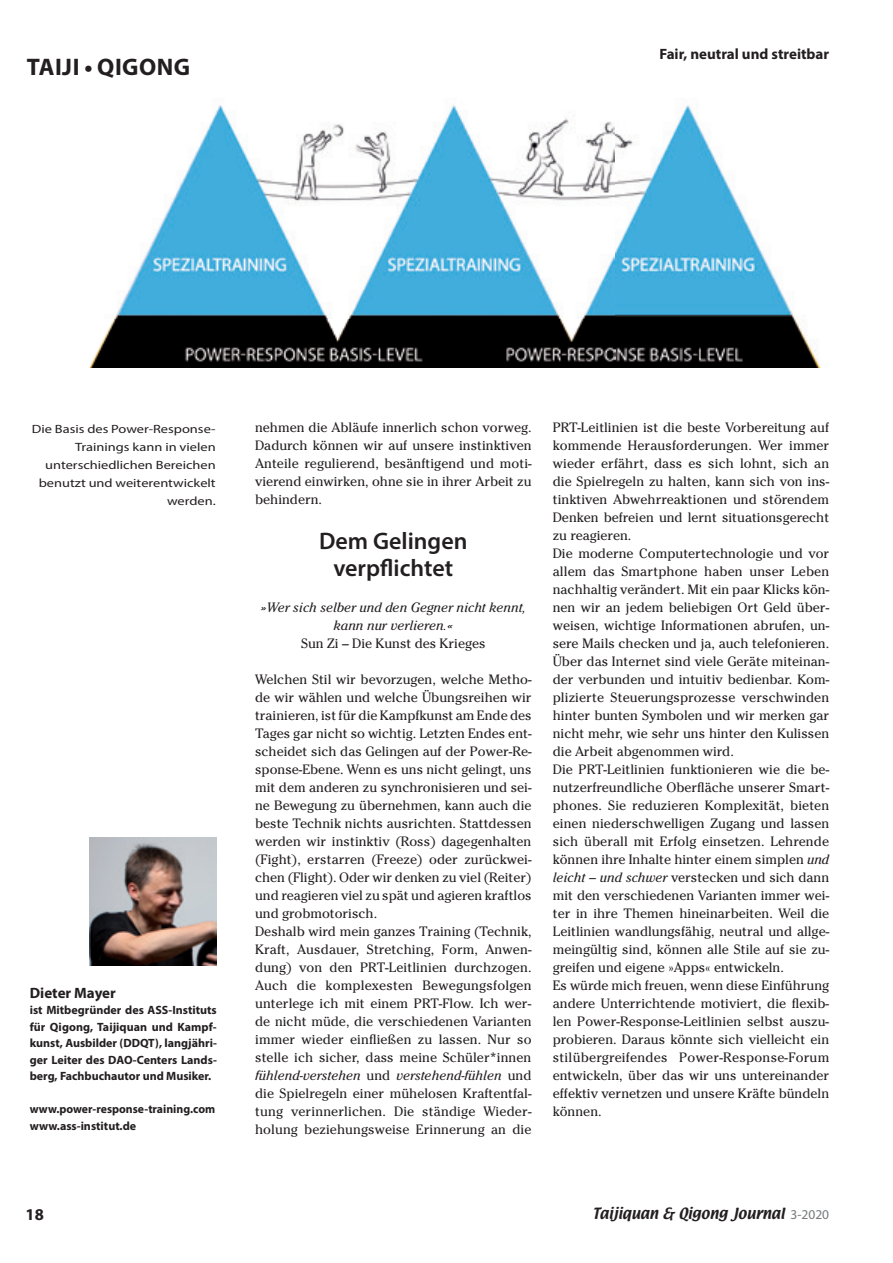
<style>
.page{position:relative;width:893px;height:1263px;background:#fff}
.page>*{position:absolute;margin:0;border:0;box-sizing:border-box;transform-origin:0 0}
.t1{font:600 24px/27px "Myriad Pro";color:#231f20;text-align:center}
.t2{font:700 24px "Myriad Pro";letter-spacing:.02em;color:#231f20}
.t3{font:700 16.5px "Myriad Pro";color:#231f20}
.t4{font:700 15px "Myriad Pro";color:#231f20}
.t5{font:13.5px/18px "Cheltenham Std";color:#231f20}
.t6{font:italic 13.5px/18px "Cheltenham Std";color:#231f20;text-align:center}
.t7{font:13.5px "Textile";color:#231f20}
.t8{font:700 12px/16.5px "Myriad Pro";color:#231f20;text-align:justify}
.t9{font:12px/18px "Myriad Pro";color:#231f20;text-align:right;scale:1.2 1}
.s1{font-style:italic}
.s2{font-family:"Myriad Pro";color:#76787b}
</style>
<div class="page">
<img style="left:89px;top:838px;width:128px;height:127px">
<img style="left:88px;top:105px;width:734px;height:263px">
<h1 class="t2" style="left:27px;top:51px;width:165px">TAIJI • QIGONG</h1>
<p class="t4" style="left:659px;top:44px;width:171px">Fair, neutral und streitbar</p>
<p class="t9" style="left:32px;top:420px;width:155px">Die Basis des Power-Response-<br>Trainings kann in vielen unterschiedlichen Bereichen benutzt und weiterentwickelt werden.</p>
<p class="t4" style="left:30px;top:983px;width:88px">Dieter Mayer</p>
<p class="t8" style="left:30px;top:1002px;width:189px">ist Mitbegründer des ASS-Instituts für Qigong, Taijiquan und Kampf&shy;kunst, Ausbilder (DDQT), langjähri&shy;ger Leiter des DAO-Centers Lands&shy;berg, Fachbuchautor und Musiker.</p>
<p class="t8" style="left:30px;top:1101px;width:187px">www.power-response-training.com www.ass-institut.de</p>
<p class="t3" style="left:26px;top:1204px;width:20px">18</p>
<p class="t5" style="left:255px;top:418px;width:278px;text-align:justify">nehmen die Abläufe innerlich schon vorweg.<br>Dadurch können wir auf unsere instinktiven Anteile regulierend, besänftigend und moti&shy;vierend einwirken, ohne sie in ihrer Arbeit zu behindern.</p>
<h1 class="t1" style="left:319px;top:527px;width:150px">Dem Gelingen verpflichtet</h1>
<p class="t6" style="left:261px;top:598px;width:267px">»Wer sich selber und den Gegner nicht kennt, kann nur verlieren.«</p>
<p class="t5" style="left:301px;top:634px;width:186px">Sun Zi – Die Kunst des Krieges</p>
<p class="t5" style="left:255px;top:670px;width:278px">Welchen Stil wir bevorzugen, welche Metho&shy;de wir wählen und welche Übungsreihen wir trainieren, ist für die Kampfkunst am Ende des Tages gar nicht so wichtig. Letzten Endes ent&shy;scheidet sich das Gelingen auf der Power-Re&shy;sponse-Ebene. Wenn es uns nicht gelingt, uns mit dem anderen zu synchronisieren und sei&shy;ne Bewegung zu übernehmen, kann auch die beste Technik nichts ausrichten. Stattdessen werden wir instinktiv (Ross) dagegenhalten (Fight), erstarren (Freeze) oder zurückwei&shy;chen (Flight). Oder wir denken zu viel (Reiter) und reagieren viel zu spät und agieren kraftlos und grobmotorisch.<br>Deshalb wird mein ganzes Training (Technik, Kraft, Ausdauer, Stretching, Form, Anwen&shy;dung) von den PRT-Leitlinien durchzogen.<br>Auch die komplexesten Bewegungsfolgen unterlege ich mit einem PRT-Flow. Ich wer&shy;de nicht müde, die verschiedenen Varianten immer wieder einfließen zu lassen. Nur so stelle ich sicher, dass meine Schüler*innen <span class="s1">fühlend-verstehen</span> und <span class="s1">verstehend-fühlen</span> und die Spielregeln einer mühelosen Kraftentfal&shy;tung verinnerlichen. Die ständige Wieder&shy;holung beziehungsweise Erinnerung an die</p>
<p class="t5" style="left:553px;top:418px;width:278px">PRT-Leitlinien ist die beste Vorbereitung auf kommende Herausforderungen. Wer immer wieder erfährt, dass es sich lohnt, sich an die Spielregeln zu halten, kann sich von ins&shy;tinktiven Abwehrreaktionen und störendem Denken befreien und lernt situationsgerecht zu reagieren.<br>Die moderne Computertechnologie und vor allem das Smartphone haben unser Leben nachhaltig verändert. Mit ein paar Klicks kön&shy;nen wir an jedem beliebigen Ort Geld über&shy;weisen, wichtige Informationen abrufen, un&shy;sere Mails checken und ja, auch telefonieren.<br>Über das Internet sind viele Geräte miteinan&shy;der verbunden und intuitiv bedienbar. Kom&shy;plizierte Steuerungsprozesse verschwinden hinter bunten Symbolen und wir merken gar nicht mehr, wie sehr uns hinter den Kulissen die Arbeit abgenommen wird.<br>Die PRT-Leitlinien funktionieren wie die be&shy;nutzerfreundliche Oberfläche unserer Smart&shy;phones. Sie reduzieren Komplexität, bieten einen niederschwelligen Zugang und lassen sich überall mit Erfolg einsetzen. Lehrende können ihre Inhalte hinter einem simplen <span class="s1">und leicht – und schwer</span> verstecken und sich dann mit den verschiedenen Varianten immer wei&shy;ter in ihre Themen hineinarbeiten. Weil die Leitlinien wandlungsfähig, neutral und allge&shy;meingültig sind, können alle Stile auf sie zu&shy;greifen und eigene »Apps« entwickeln.<br>Es würde mich freuen, wenn diese Einführung andere Unterrichtende motiviert, die flexib&shy;len Power-Response-Leitlinien selbst auszu&shy;probieren. Daraus könnte sich vielleicht ein stilübergreifendes Power-Response-Forum entwickeln, über das wir uns untereinander effektiv vernetzen und unsere Kräfte bündeln können.</p>
<p class="t7" style="left:593px;top:1206px;width:238px">Taijiquan &amp; Qigong Journal <span class="s2">3-2020</span></p>
</div>
